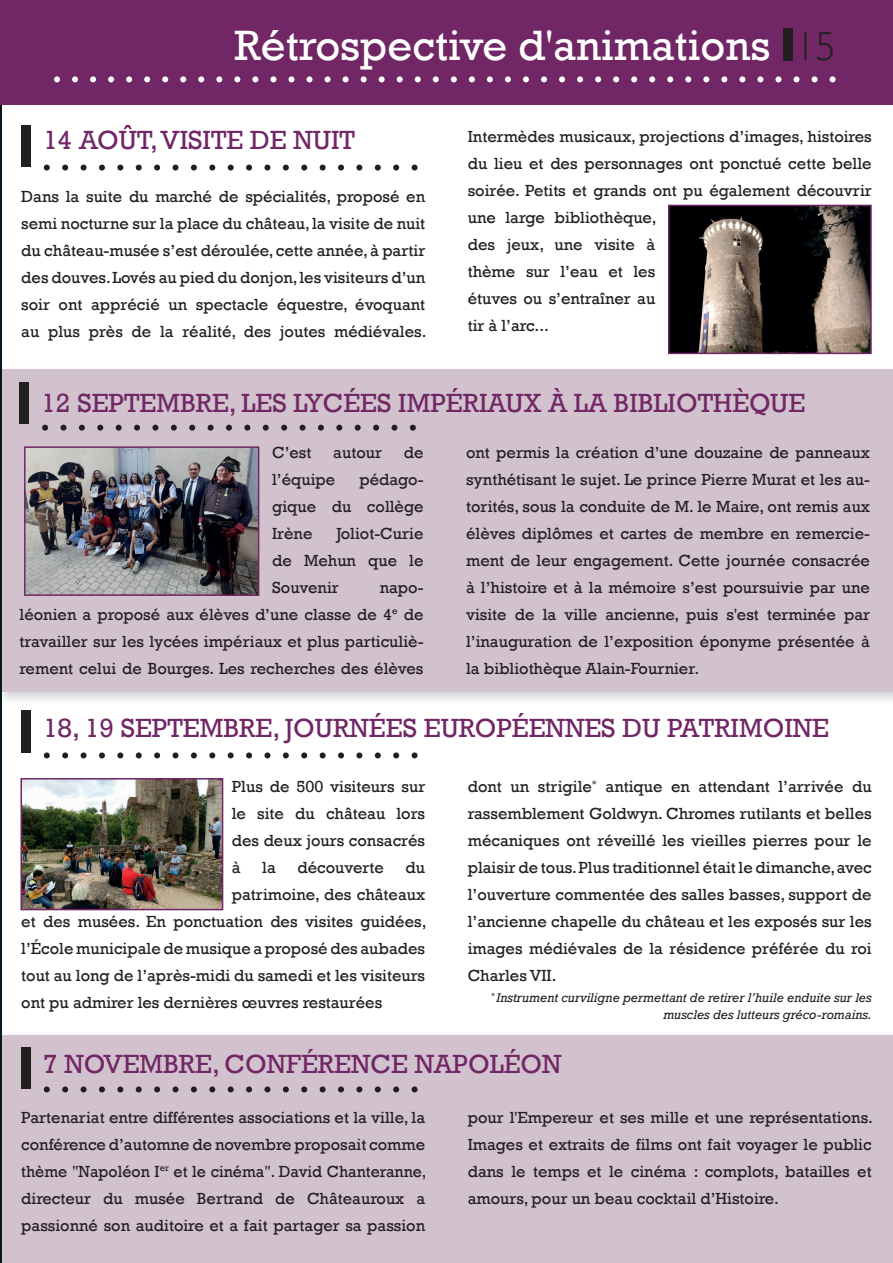
<style>
.page{position:relative;width:893px;height:1263px;background:#fff}
.page>*{position:absolute;margin:0;border:0;box-sizing:border-box;transform-origin:0 0}
.t1{font:43.5px "Rockwell";color:#fff}
.t2{font:27px "Rockwell";color:#712665}
.t3{font:16.5px/27px "Rockwell";color:#231f20;text-align:justify}
.t4{font:italic 12px/16.5px "Rockwell";color:#231f20;text-align:right}
.s1{font-family:"Gill Sans";font-weight:300;font-size:40.5px;color:#231f20}
</style>
<div class="page">
<div style="left:0;top:1035px;width:893px;height:228px;background:#d2c2ce"></div>
<div style="left:0;top:370px;width:893px;height:322px;background:#d2c2ce"></div>
<hr style="left:0;top:73px;width:2px;height:1190px;background:#071822">
<div style="left:0;top:0;width:893px;height:105px;background:#712665"></div>
<div style="left:783px;top:28px;width:9px;height:32px;background:#231f20"></div>
<svg style="left:54px;top:76px;width:782px;height:6px"></svg>
<div style="left:21px;top:125px;width:9px;height:42px;background:#231f20"></div>
<svg style="left:44px;top:165px;width:374px;height:6px"></svg>
<div style="left:20px;top:382px;width:9px;height:42px;background:#231f20"></div>
<svg style="left:42px;top:425px;width:374px;height:6px"></svg>
<div style="left:21px;top:710px;width:9px;height:43px;background:#231f20"></div>
<svg style="left:44px;top:752px;width:374px;height:6px"></svg>
<div style="left:21px;top:1047px;width:9px;height:41px;background:#231f20"></div>
<svg style="left:44px;top:1086px;width:374px;height:6px"></svg>
<img style="left:24px;top:446px;width:235px;height:150px">
<svg style="left:668px;top:205px;width:204px;height:149px;background:#4b413e"></svg>
<img style="left:21px;top:778px;width:202px;height:132px">
<h1 class="t1" style="left:235px;top:18px;width:603px">Rétrospective d'animations <span class="s1">15</span></h1>
<h2 class="t2" style="left:43px;top:124px;width:313px">14 AOÛT, VISITE DE NUIT</h2>
<p class="t3" style="left:21px;top:182px;width:407px">Dans la suite du marché de spécialités, proposé en semi nocturne sur la place du château, la visite de nuit du château-musée s’est déroulée, cette année, à partir des douves. Lovés au pied du donjon, les visiteurs d’un soir ont apprécié un spectacle équestre, évoquant au plus près de la réalité, des joutes médiévales.</p>
<p class="t3" style="left:468px;top:122px;width:405px;text-align:left">Intermèdes musicaux, projections d’images, histoires du lieu et des personnages ont ponctué cette belle soirée. Petits et grands ont pu également découvrir une large bibliothèque,<br>des jeux, une visite à<br>thème sur l’eau et les<br>étuves ou s’entraîner au<br>tir à l’arc...</p>
<h2 class="t2" style="left:41px;top:387px;width:765px">12 SEPTEMBRE, LES LYCÉES IMPÉRIAUX À LA BIBLIOTHÈQUE</h2>
<p class="t3" style="left:272px;top:438px;width:41px">C’est</p>
<p class="t3" style="left:333px;top:438px;width:50px">autour</p>
<p class="t3" style="left:404px;top:438px;width:21px">de</p>
<p class="t3" style="left:272px;top:465px;width:65px">l’équipe</p>
<p class="t3" style="left:272px;top:465px;width:153px;text-indent:87px">pédago&shy;gique du collège Irène</p>
<p class="t3" style="left:272px;top:519px;width:153px;text-indent:64px">Joliot-Curie de Mehun que le Souvenir</p>
<p class="t3" style="left:20px;top:573px;width:405px;text-indent:360px">napo&shy;léonien a proposé aux élèves d’une classe de 4<sup>e</sup> de travailler sur les lycées impériaux et plus particuliè&shy;rement celui de Bourges. Les recherches des élèves</p>
<p class="t3" style="left:466px;top:438px;width:405px">ont permis la création d’une douzaine de panneaux synthétisant le sujet. Le prince Pierre Murat et les au&shy;torités, sous la conduite de M. le Maire, ont remis aux élèves diplômes et cartes de membre en remercie&shy;ment de leur engagement. Cette journée consacrée à l’histoire et à la mémoire s’est poursuivie par une visite de la ville ancienne, puis s'est terminée par l’inauguration de l’exposition éponyme présentée à la bibliothèque Alain-Fournier.</p>
<h2 class="t2" style="left:43px;top:711px;width:788px">18, 19 SEPTEMBRE, JOURNÉES EUROPÉENNES DU PATRIMOINE</h2>
<p class="t3" style="left:232px;top:773px;width:195px">Plus de 500 visiteurs sur le site du château lors des deux jours consacrés à</p>
<p class="t3" style="left:262px;top:854px;width:15px">la</p>
<p class="t3" style="left:297px;top:854px;width:88px">découverte</p>
<p class="t3" style="left:406px;top:854px;width:21px">du</p>
<p class="t3" style="left:232px;top:881px;width:195px">patrimoine, des châteaux</p>
<p class="t3" style="left:21px;top:908px;width:407px">et des musées. En ponctuation des visites guidées,</p>
<p class="t3" style="left:21px;top:935px;width:405px">l’École municipale de musique a proposé des aubades</p>
<p class="t3" style="left:21px;top:962px;width:405px">tout au long de l’après-midi du samedi et les visiteurs</p>
<p class="t3" style="left:21px;top:989px;width:362px">ont pu admirer les dernières œuvres restaurées</p>
<p class="t3" style="left:468px;top:773px;width:405px">dont un strigile<sup>*</sup> antique en attendant l’arrivée du rassemblement Goldwyn. Chromes rutilants et belles mécaniques ont réveillé les vieilles pierres pour le plaisir de tous. Plus traditionnel était le dimanche, avec l’ouverture commentée des salles basses, support de l’ancienne chapelle du château et les exposés sur les images médiévales de la résidence préférée du roi Charles VII.</p>
<p class="t4" style="left:491px;top:992px;width:382px"><sup>*</sup> Instrument curviligne permettant de retirer l’huile enduite sur les muscles des lutteurs gréco-romains.</p>
<h2 class="t2" style="left:43px;top:1047px;width:520px">7 NOVEMBRE, CONFÉRENCE NAPOLÉON</h2>
<p class="t3" style="left:21px;top:1103px;width:407px">Partenariat entre différentes associations et la ville, la conférence d’automne de novembre proposait comme thème "Napoléon I<sup>er</sup> et le cinéma". David Chanteranne, directeur du musée Bertrand de Châteauroux a passionné son auditoire et a fait partager sa passion</p>
<p class="t3" style="left:468px;top:1103px;width:407px">pour l'Empereur et ses mille et une représentations.<br>Images et extraits de films ont fait voyager le public dans le temps et le cinéma : complots, batailles et amours, pour un beau cocktail d’Histoire.</p>
</div>
